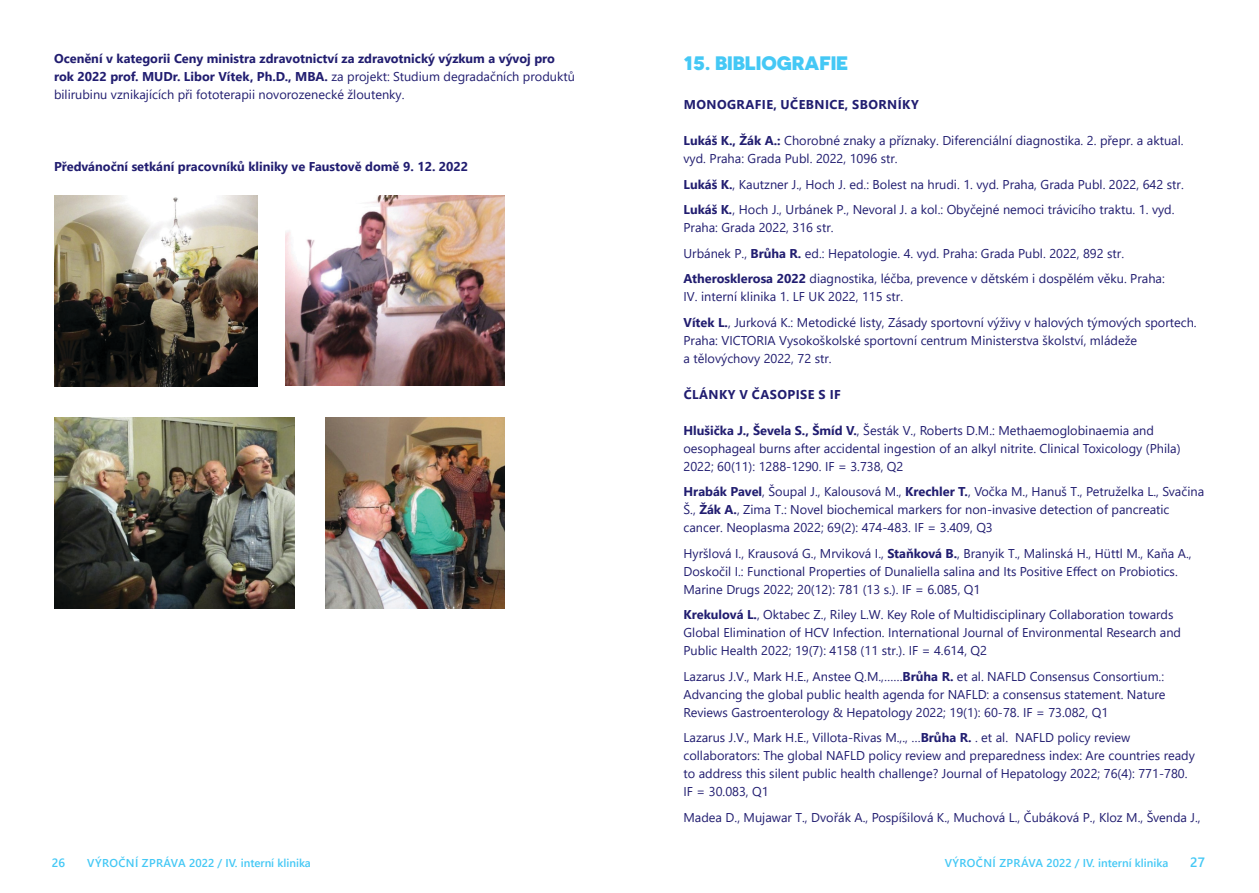
<style>
.page{position:relative;width:1259px;height:893px;background:#fff}
.page>*{position:absolute;margin:0;border:0;box-sizing:border-box;transform-origin:0 0}
.t1{font:800 19.5px "Novecentosanswide";letter-spacing:-.01em;color:#44c8f5}
.t2{font:600 13.5px "Segoe UI";color:#44c8f5}
.t3{font:12.75px/18px "Segoe UI";color:#211d70}
.t4{font:700 12.75px/18px "Segoe UI";color:#211d70}
.t5{font:700 12.75px "Segoe UI";letter-spacing:.035em;color:#211d70}
.t6{font:600 12px "Segoe UI";color:#44c8f5}
.t7{font:600 11.4px "Segoe UI";color:#44c8f5}
.s1{font-weight:400}
.s2{font-weight:700}
.s3{font-weight:700;font-style:italic}
</style>
<div class="page">
<img style="left:54px;top:196px;width:203px;height:190px">
<img style="left:54px;top:417px;width:240px;height:191px">
<img style="left:286px;top:196px;width:219px;height:189px">
<img style="left:325px;top:417px;width:180px;height:191px">
<p class="t4" style="left:54px;top:49px;width:522px">Ocenění v kategorii Ceny ministra zdravotnictví za zdravotnický výzkum a vývoj pro rok 2022 prof. MUDr. Libor Vítek, Ph.D., MBA. <span class="s1">za projekt: Studium degradačních produktů bilirubinu vznikajících při fototerapii novorozenecké žloutenky.</span></p>
<p class="t4" style="left:54px;top:157px;width:416px">Předvánoční setkání pracovníků kliniky ve Faustově domě 9. 12. 2022</p>
<p class="t1" style="left:683px;top:51px;width:166px">15. BIBLIOGRAFIE</p>
<p class="t5" style="left:684px;top:93px;width:236px">MONOGRAFIE, UČEBNICE, SBORNÍKY</p>
<p class="t3" style="left:683px;top:131px;width:501px"><span class="s2">Lukáš K., Žák A.:</span> Chorobné znaky a příznaky. Diferenciální diagnostika. 2. přepr. a aktual. vyd. Praha: Grada Publ. 2022, 1096 str.</p>
<p class="t3" style="left:683px;top:174px;width:502px"><span class="s2">Lukáš K.</span>, Kautzner J., Hoch J. ed.: Bolest na hrudi. 1. vyd. Praha, Grada Publ. 2022, 642 str.</p>
<p class="t3" style="left:683px;top:200px;width:492px"><span class="s2">Lukáš K</span><span class="s3">.</span>, Hoch J., Urbánek P., Nevoral J. a kol.: Obyčejné nemoci trávicího traktu. 1. vyd.<br>Praha: Grada 2022, 316 str.</p>
<p class="t3" style="left:683px;top:243px;width:442px">Urbánek P., <span class="s2">Brůha R.</span> ed.: Hepatologie. 4. vyd. Praha: Grada Publ. 2022, 892 str.</p>
<p class="t3" style="left:683px;top:269px;width:483px"><span class="s2">Atherosklerosa 2022</span> diagnostika, léčba, prevence v dětském i dospělém věku. Praha:<br>IV. interní klinika 1. LF UK 2022, 115 str.</p>
<p class="t3" style="left:683px;top:312px;width:515px"><span class="s2">Vítek L.</span>, Jurková K.: Metodické listy, Zásady sportovní výživy v halových týmových sportech.<br>Praha: VICTORIA Vysokoškolské sportovní centrum Ministerstva školství, mládeže<br>a tělovýchovy 2022, 72 str.</p>
<p class="t5" style="left:684px;top:382px;width:159px">ČLÁNKY V ČASOPISE S IF</p>
<p class="t3" style="left:683px;top:420px;width:498px"><span class="s2">Hlušička J., Ševela S., Šmíd V.</span>, Šesták V., Roberts D.M.: Methaemoglobinaemia and oesophageal burns after accidental ingestion of an alkyl nitrite. Clinical Toxicology (Phila)<br>2022; 60(11): 1288-1290. IF = 3.738, Q2</p>
<p class="t3" style="left:683px;top:482px;width:522px"><span class="s2">Hrabák Pavel</span>, Šoupal J., Kalousová M., <span class="s2">Krechler T.</span>, Vočka M., Hanuš T., Petruželka L., Svačina<br>Š., <span class="s2">Žák A.</span>, Zima T.: Novel biochemical markers for non-invasive detection of pancreatic cancer. Neoplasma 2022; 69(2): 474-483. IF = 3.409, Q3</p>
<p class="t3" style="left:683px;top:543px;width:510px">Hyršlová I., Krausová G., Mrviková I., <span class="s2">Staňková B.</span>, Branyik T., Malinská H., Hüttl M., Kaňa A.,<br>Doskočil I.: Functional Properties of Dunaliella salina and Its Positive Effect on Probiotics.<br>Marine Drugs 2022; 20(12): 781 (13 s.). IF = 6.085, Q1</p>
<p class="t3" style="left:683px;top:605px;width:499px"><span class="s2">Krekulová L.</span>, Oktabec Z., Riley L.W. Key Role of Multidisciplinary Collaboration towards<br>Global Elimination of HCV Infection. International Journal of Environmental Research and<br>Public Health 2022; 19(7): 4158 (11 str.). IF = 4.614, Q2</p>
<p class="t3" style="left:683px;top:666px;width:483px;text-align:justify">Lazarus J.V., Mark H.E., Anstee Q.M.,……<span class="s2">Brůha R.</span> et al. NAFLD Consensus Consortium.:<br>Advancing the global public health agenda for NAFLD: a consensus statement. Nature Reviews Gastroenterology &amp; Hepatology 2022; 19(1): 60-78. IF = 73.082, Q1</p>
<p class="t3" style="left:683px;top:728px;width:513px">Lazarus J.V., Mark H.E., Villota-Rivas M.,., …<span class="s2">Brůha R.</span> . et al. NAFLD policy review collaborators: The global NAFLD policy review and preparedness index: Are countries ready to address this silent public health challenge? Journal of Hepatology 2022; 76(4): 771-780.</p>
<p class="t3" style="left:683px;top:782px;width:87px">IF = 30.083, Q1</p>
<p class="t3" style="left:683px;top:807px;width:519px">Madea D., Mujawar T., Dvořák A., Pospíšilová K., Muchová L., Čubáková P., Kloz M., Švenda J.,</p>
<p class="t6" style="left:52px;top:851px;width:15px">26</p>
<p class="t7" style="left:87px;top:852px;width:225px">VÝROČNÍ ZPRÁVA 2022 / IV. interní klinika</p>
<p class="t7" style="left:944px;top:852px;width:225px">VÝROČNÍ ZPRÁVA 2022 / IV. interní klinika</p>
<p class="t2" style="left:1190px;top:849px;width:16px">27</p>
</div>
